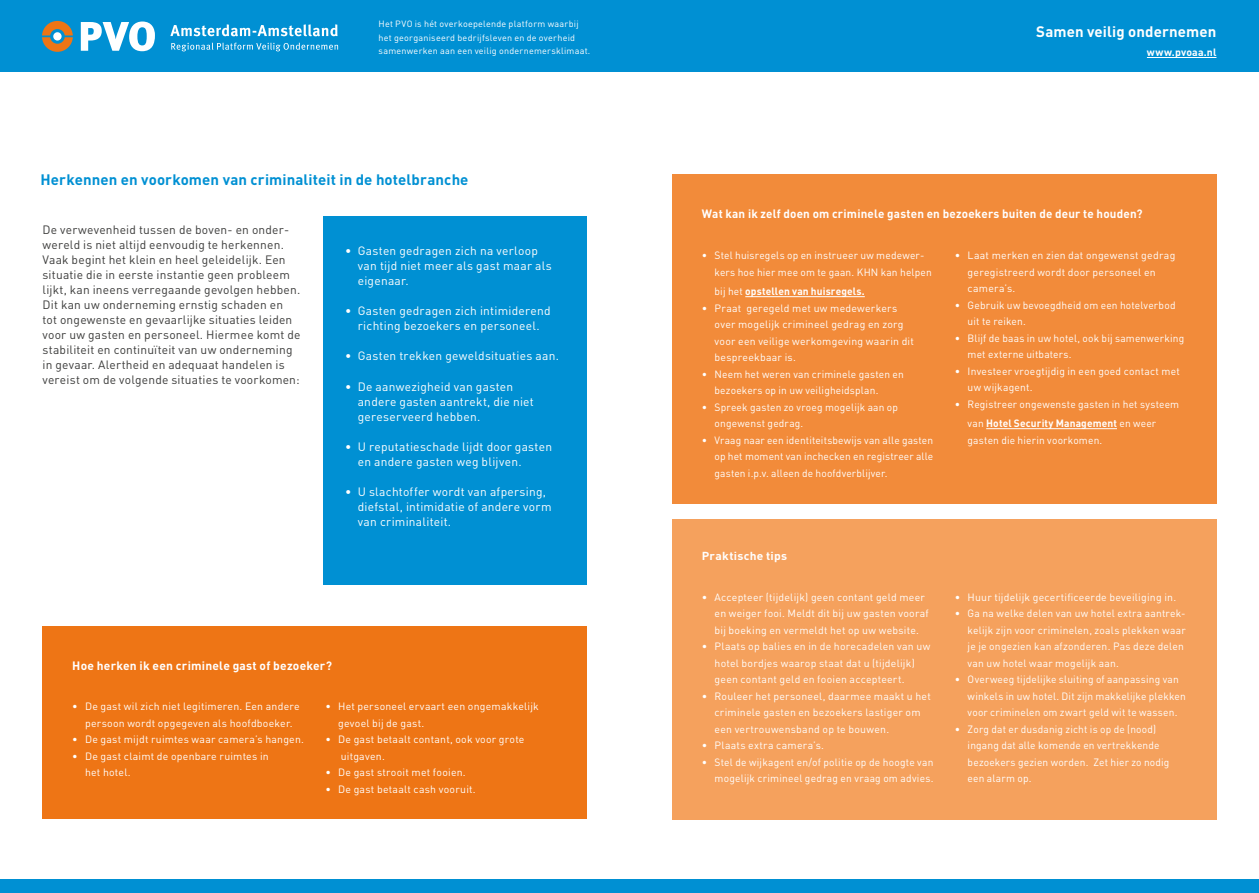
<style>
.page{position:relative;width:1259px;height:893px;background:#fff}
.page>*{position:absolute;margin:0;border:0;box-sizing:border-box;transform-origin:0 0}
.t1{font:700 15px "DIN Pro";letter-spacing:.01em;color:#0090d3}
.t2{font:700 15px "DIN Pro";letter-spacing:.005em;color:#fff}
.t3{font:12px/15px "DIN Pro";letter-spacing:.015em;color:#3c3c3b}
.t4{font:12px/15px "DIN Pro";letter-spacing:.02em;color:#fff}
.t5{font:700 12px "DIN Pro";letter-spacing:.015em;color:#fff}
.t6{font:700 11.4px "DIN Pro";letter-spacing:.02em;color:#fff;scale:1.05 1}
.t7{font:10.5px/16.5px "DIN Pro";letter-spacing:.02em;color:#fff}
.t8{font:700 10.5px "DIN Pro";letter-spacing:.015em;color:#fff}
.t9{font:9px/13.5px "DIN Pro";letter-spacing:.025em;color:#fff}
.s1{font-weight:400}
.s2{font-weight:700}
</style>
<div class="page">
<div style="left:672px;top:175px;width:544px;height:329px;background:#f28b3a"></div>
<div style="left:43px;top:627px;width:544px;height:192px;background:#ee7515"></div>
<div style="left:672px;top:519px;width:544px;height:301px;background:#f5a15d"></div>
<div style="left:0;top:0;width:1259px;height:71px;background:#0090d3"></div>
<div style="left:0;top:879px;width:1259px;height:14px;background:#0090d3"></div>
<svg style="left:42px;top:21px;width:31px;height:31px"></svg>
<div style="left:53px;top:32px;width:9px;height:9px;background:#fff;border-radius:50%"></div>
<svg style="left:81px;top:22px;width:74px;height:29px"></svg>
<svg style="left:171px;top:43px;width:167px;height:8px"></svg>
<svg style="left:170px;top:24px;width:168px;height:12px"></svg>
<div style="left:324px;top:217px;width:263px;height:368px;background:#0090d3"></div>
<hr style="left:745px;top:296px;width:120px;height:1px;background:#fff">
<hr style="left:986px;top:428px;width:131px;height:1px;background:#fff">
<hr style="left:1147px;top:57px;width:69px;height:1px;background:#fff">
<p class="t9" style="left:378px;top:17px;width:213px">Het PVO is hét overkoepelende platform waarbij het georganiseerd bedrijfsleven en de overheid samenwerken aan een veilig ondernemersklimaat.</p>
<h1 class="t1" style="left:41px;top:170px;width:429px">Herkennen en voorkomen van criminaliteit in de hotelbranche</h1>
<p class="t3" style="left:43px;top:222px;width:259px">De verwevenheid tussen de boven- en onder&shy;wereld is niet altijd eenvoudig te herkennen.<br>Vaak begint het klein en heel geleidelijk. Een situatie die in eerste instantie geen probleem lijkt, kan ineens verregaande gevolgen hebben.<br>Dit kan uw onderneming ernstig schaden en tot ongewenste en gevaarlijke situaties leiden voor uw gasten en personeel. Hiermee komt de stabiliteit en continuïteit van uw onderneming in gevaar. Alertheid en adequaat handelen is vereist om de volgende situaties te voorkomen:</p>
<p class="t4" style="left:358px;top:243px;width:196px;text-indent:-13px">• Gasten gedragen zich na verloop van tijd niet meer als gast maar als eigenaar.</p>
<p class="t4" style="left:345px;top:303px;width:207px;text-align:center">• Gasten gedragen zich intimiderend richting bezoekers en personeel.</p>
<p class="t4" style="left:345px;top:348px;width:215px">• Gasten trekken geweldsituaties aan.</p>
<p class="t4" style="left:358px;top:378px;width:178px;text-indent:-13px">• De aanwezigheid van gasten andere gasten aantrekt, die niet gereserveerd hebben.</p>
<p class="t4" style="left:358px;top:438px;width:196px;text-indent:-13px">• U reputatieschade lijdt door gasten en andere gasten weg blijven.</p>
<p class="t4" style="left:358px;top:483px;width:195px;text-indent:-13px">• U slachtoffer wordt van afpersing, diefstal, intimidatie of andere vorm van criminaliteit.</p>
<p class="t5" style="left:72px;top:657px;width:261px">Hoe herken ik een criminele gast of bezoeker?</p>
<p class="t7" style="left:72px;top:698px;width:229px;text-align:center">• De gast wil zich niet legitimeren. Een andere persoon wordt opgegeven als hoofdboeker.</p>
<p class="t7" style="left:72px;top:731px;width:233px">• De gast mijdt ruimtes waar camera’s hangen.</p>
<p class="t7" style="left:85px;top:747px;width:185px;text-indent:-13px">• De gast claimt de openbare ruimtes in het hotel.</p>
<p class="t7" style="left:338px;top:697px;width:202px;text-indent:-13px">• Het personeel ervaart een ongemakkelijk gevoel bij de gast.</p>
<p class="t7" style="left:341px;top:730px;width:185px;text-indent:-15px">• De gast betaalt contant, ook voor grote uitgaven.</p>
<p class="t7" style="left:325px;top:763px;width:142px">• De gast strooit met fooien.</p>
<p class="t7" style="left:325px;top:780px;width:152px">• De gast betaalt cash vooruit.</p>
<h1 class="t2" style="left:1036px;top:21px;width:182px">Samen veilig ondernemen</h1>
<p class="t8" style="left:1147px;top:45px;width:71px">www.pvoaa.nl</p>
<p class="t5" style="left:702px;top:206px;width:442px">Wat kan ik zelf doen om criminele gasten en bezoekers buiten de deur te houden?</p>
<p class="t7" style="left:714px;top:247px;width:219px;text-indent:-13px">• Stel huisregels op en instrueer uw medewer&shy;kers hoe hier mee om te gaan. KHN kan helpen</p>
<p class="t8" style="left:714px;top:284px;width:152px"><span class="s1">bij het</span> opstellen van huisregels.</p>
<p class="t7" style="left:714px;top:299px;width:201px;text-indent:-13px">• Praat geregeld met uw medewerkers over mogelijk crimineel gedrag en zorg voor een veilige werkomgeving waarin dit bespreekbaar is.</p>
<p class="t7" style="left:714px;top:365px;width:191px;text-indent:-13px">• Neem het weren van criminele gasten en bezoekers op in uw veiligheidsplan.</p>
<p class="t7" style="left:714px;top:398px;width:185px;text-indent:-13px">• Spreek gasten zo vroeg mogelijk aan op ongewenst gedrag.</p>
<p class="t7" style="left:714px;top:431px;width:220px;text-align:justify;text-indent:-13px">• Vraag naar een identiteitsbewijs van alle gasten op het moment van inchecken en registreer alle gasten i.p.v. alleen de hoofdverblijver.</p>
<p class="t7" style="left:967px;top:247px;width:209px;text-indent:-13px">• Laat merken en zien dat ongewenst gedrag geregistreerd wordt door personeel en camera’s.</p>
<p class="t7" style="left:967px;top:296px;width:209px;text-indent:-13px">• Gebruik uw bevoegdheid om een hotelverbod uit te reiken.</p>
<p class="t7" style="left:967px;top:329px;width:218px;text-indent:-13px">• Blijf de baas in uw hotel, ook bij samenwerking met externe uitbaters.</p>
<p class="t7" style="left:967px;top:362px;width:214px;text-indent:-13px">• Investeer vroegtijdig in een goed contact met uw wijkagent.</p>
<p class="t7" style="left:967px;top:394px;width:213px;line-height:19.5px;text-indent:-13px">• Registreer ongewenste gasten in het systeem van <span class="s2">Hotel Security Management</span> en weer</p>
<p class="t7" style="left:967px;top:431px;width:136px">gasten die hierin voorkomen.</p>
<p class="t6" style="left:702px;top:548px;width:83px">Praktische tips</p>
<p class="t7" style="left:714px;top:588px;width:216px;text-indent:-13px">• Accepteer (tijdelijk) geen contant geld meer en weiger fooi. Meldt dit bij uw gasten vooraf bij boeking en vermeldt het op uw website.</p>
<p class="t7" style="left:714px;top:638px;width:217px;text-indent:-13px">• Plaats op balies en in de horecadelen van uw hotel bordjes waarop staat dat u (tijdelijk) geen contant geld en fooien accepteert.</p>
<p class="t7" style="left:714px;top:687px;width:218px;text-indent:-13px">• Rouleer het personeel, daarmee maakt u het criminele gasten en bezoekers lastiger om een vertrouwensband op te bouwen.</p>
<p class="t7" style="left:702px;top:737px;width:124px">• Plaats extra camera’s.</p>
<p class="t7" style="left:702px;top:753px;width:233px;text-align:right">• Stel de wijkagent en/of politie op de hoogte van mogelijk crimineel gedrag en vraag om advies.</p>
<p class="t7" style="left:955px;top:588px;width:223px">• Huur tijdelijk gecertificeerde beveiliging in.</p>
<p class="t7" style="left:967px;top:605px;width:220px;text-indent:-13px">• Ga na welke delen van uw hotel extra aantrek&shy;kelijk zijn voor criminelen, zoals plekken waar je je ongezien kan afzonderen. Pas deze delen van uw hotel waar mogelijk aan.</p>
<p class="t7" style="left:967px;top:671px;width:220px;text-indent:-13px">• Overweeg tijdelijke sluiting of aanpassing van winkels in uw hotel. Dit zijn makkelijke plekken voor criminelen om zwart geld wit te wassen.</p>
<p class="t7" style="left:967px;top:720px;width:203px;text-indent:-13px">• Zorg dat er dusdanig zicht is op de (nood) ingang dat alle komende en vertrekkende bezoekers gezien worden. Zet hier zo nodig een alarm op.</p>
</div>
